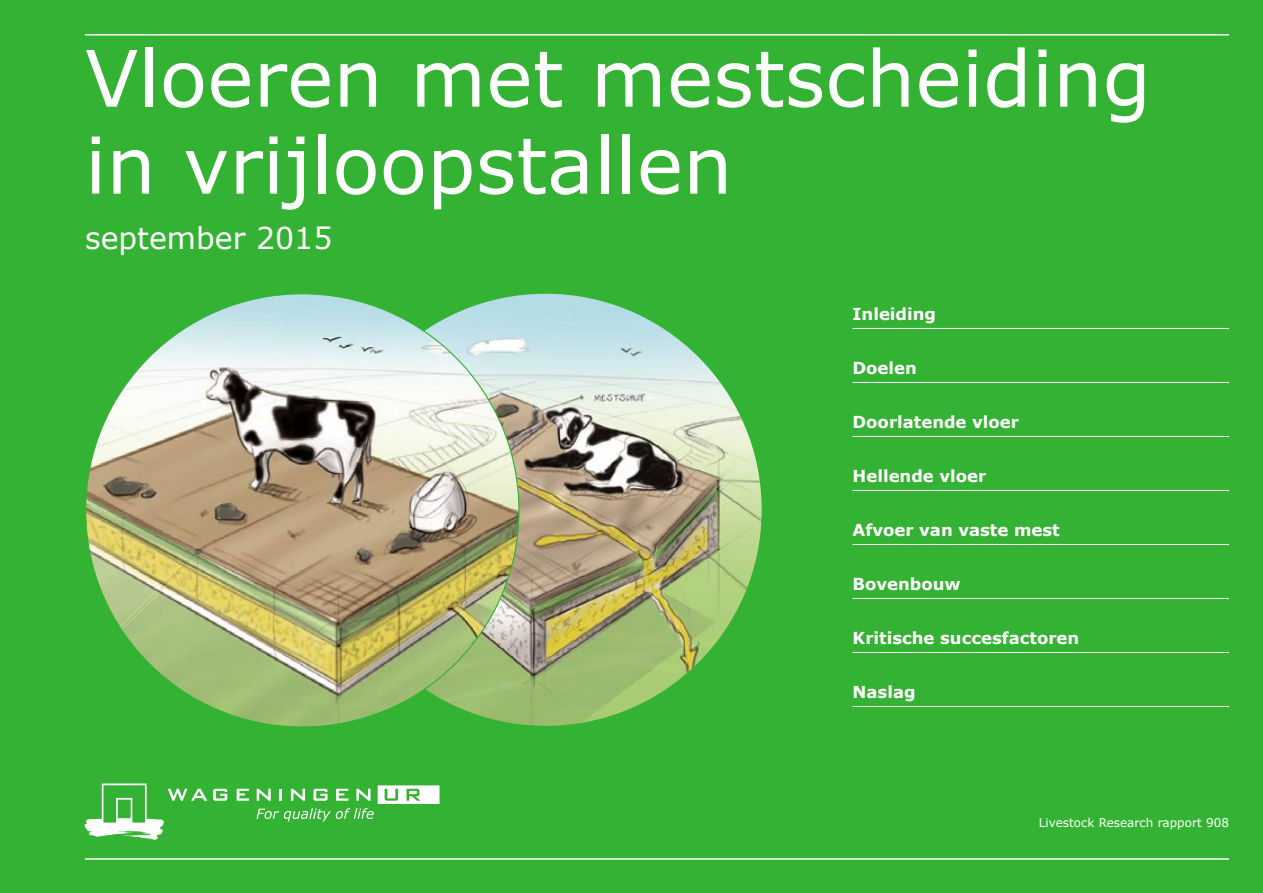
<style>
.page{position:relative;width:1263px;height:893px;background:#34b233}
.page>*{position:absolute;margin:0;border:0;box-sizing:border-box;transform-origin:0 0}
.t1{font:78px/87px "Verdana";color:#fff}
.t2{font:30px "Verdana";color:#fff}
.t3{font:700 16.5px "Verdana";color:#fff}
.t4{font:12px "Verdana";color:#fff}
</style>
<div class="page">
<hr style="left:85px;top:858px;width:1144px;height:2px;background:#fff">
<svg style="left:213px;top:789px;width:14px;height:12px"></svg>
<svg style="left:237px;top:789px;width:12px;height:12px"></svg>
<svg style="left:256px;top:785px;width:183px;height:36px"></svg>
<svg style="left:84px;top:783px;width:123px;height:57px"></svg>
<img style="left:329px;top:293px;width:433px;height:433px;border-radius:217px">
<img style="left:86px;top:294px;width:433px;height:433px;border-radius:217px">
<hr style="left:85px;top:34px;width:1144px;height:2px;background:#fff">
<hr style="left:853px;top:328px;width:376px;height:1px;background:#fff">
<hr style="left:853px;top:382px;width:376px;height:1px;background:#fff">
<hr style="left:853px;top:436px;width:376px;height:1px;background:#fff">
<hr style="left:853px;top:490px;width:376px;height:1px;background:#fff">
<hr style="left:853px;top:544px;width:376px;height:1px;background:#fff">
<hr style="left:853px;top:598px;width:376px;height:1px;background:#fff">
<hr style="left:853px;top:652px;width:376px;height:1px;background:#fff">
<hr style="left:853px;top:706px;width:376px;height:1px;background:#fff">
<h1 class="t1" style="left:85px;top:34px;width:1067px">Vloeren met mestscheiding in vrijloopstallen</h1>
<h2 class="t2" style="left:85px;top:218px;width:249px">september 2015</h2>
<p class="t3" style="left:853px;top:302px;width:85px">Inleiding</p>
<p class="t3" style="left:853px;top:356px;width:66px">Doelen</p>
<p class="t3" style="left:853px;top:410px;width:168px">Doorlatende vloer</p>
<p class="t3" style="left:853px;top:464px;width:135px">Hellende vloer</p>
<p class="t3" style="left:853px;top:518px;width:209px">Afvoer van vaste mest</p>
<p class="t3" style="left:853px;top:572px;width:110px">Bovenbouw</p>
<p class="t3" style="left:853px;top:626px;width:228px">Kritische succesfactoren</p>
<p class="t3" style="left:853px;top:680px;width:64px">Naslag</p>
<p class="t4" style="left:1039px;top:814px;width:192px">Livestock Research rapport 908</p>
</div>
